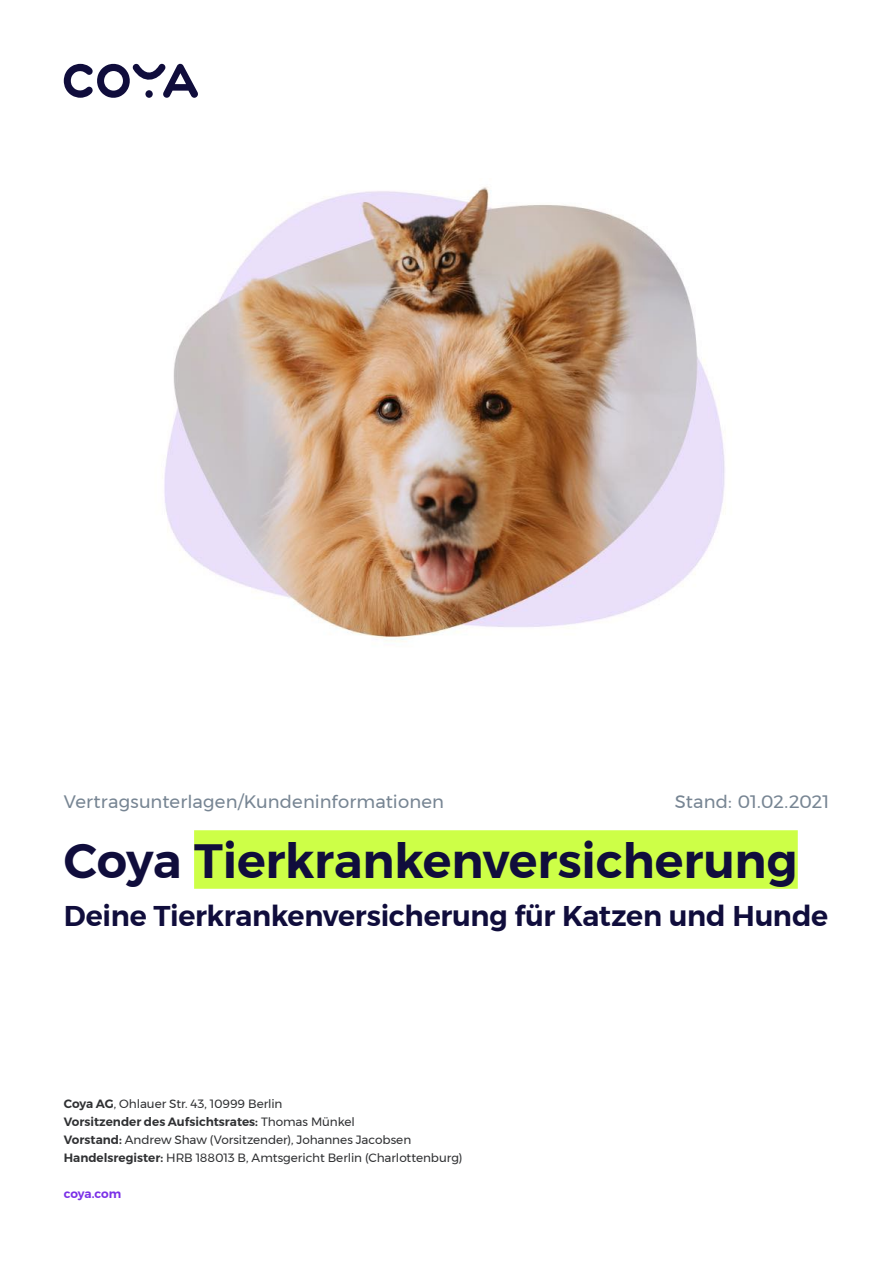
<style>
.page{position:relative;width:893px;height:1263px;background:#fff}
.page>*{position:absolute;margin:0;border:0;box-sizing:border-box;transform-origin:0 0}
.t1{font:600 48px "Montserrat";letter-spacing:-.005em;color:#100d3c}
.t2{font:600 28.5px "Montserrat";letter-spacing:-.01em;color:#100d3c}
.t3{font:18px "Montserrat";letter-spacing:.01em;color:#778593}
.t4{font:12px/18px "Montserrat";letter-spacing:-.005em;color:#303133}
.t5{font:600 12px "Montserrat";letter-spacing:-.005em;color:#7b31e7}
.s1{font-weight:600}
</style>
<div class="page">
<div style="left:194px;top:830px;width:604px;height:59px;background:#cdff47"></div>
<svg style="left:64px;top:63px;width:134px;height:35px"></svg>
<img style="left:164px;top:187px;width:561px;height:455px">
<h3 class="t3" style="left:64px;top:788px;width:382px">Vertragsunterlagen/Kundeninformationen</h3>
<h1 class="t1" style="left:64px;top:822px;width:735px">Coya Tierkrankenversicherung</h1>
<h2 class="t2" style="left:64px;top:893px;width:766px">Deine Tierkrankenversicherung für Katzen und Hunde</h2>
<h3 class="t3" style="left:675px;top:788px;width:156px">Stand: 01.02.2021</h3>
<p class="t4" style="left:64px;top:1094px;width:400px"><span class="s1">Coya AG</span>, Ohlauer Str. 43, 10999 Berlin<br><span class="s1">Vorsitzender des Aufsichtsrates:</span> Thomas Münkel<br><span class="s1">Vorstand:</span> Andrew Shaw (Vorsitzender), Johannes Jacobsen <span class="s1">Handelsregister:</span> HRB 188013 B, Amtsgericht Berlin (Charlottenburg)</p>
<p class="t5" style="left:64px;top:1184px;width:59px">coya.com</p>
</div>
